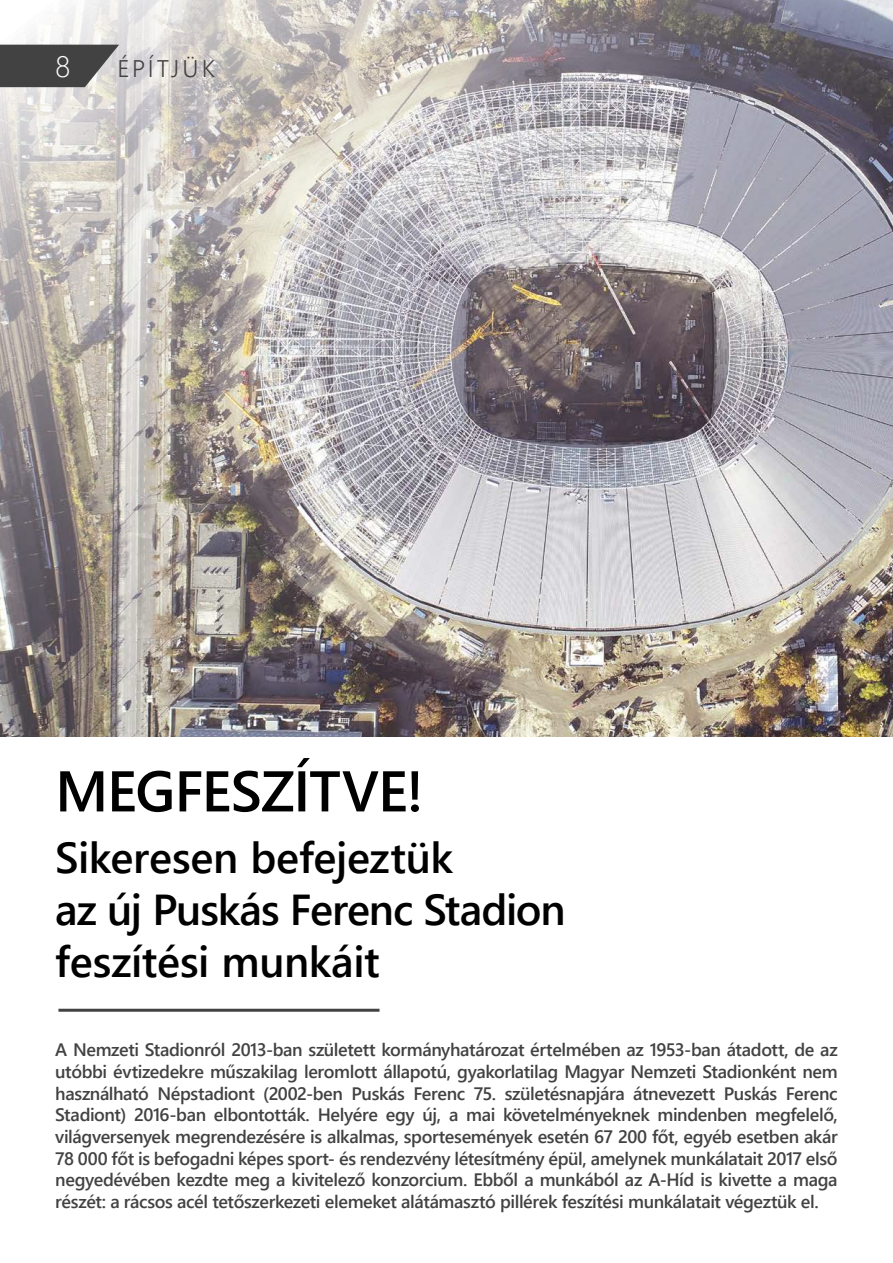
<style>
.page{position:relative;width:893px;height:1263px;background:#fff}
.page>*{position:absolute;margin:0;border:0;box-sizing:border-box;transform-origin:0 0}
.t1{font:57.3px "Webly Sleek UI Semibold";letter-spacing:-.015em;color:#000}
.t2{font:43.2px/51.9px "Webly Sleek UI Semibold";letter-spacing:-.01em;color:#000}
.t3{font:30px "Webly Sleek UI Light";color:#fff}
.t4{font:24px "Webly Sleek UI Semilight";letter-spacing:.12em;color:#434242}
.t5{font:18px/21.6px "Webly Sleek UI Semibold";letter-spacing:-.02em;color:#434242;text-align:justify}
</style>
<div class="page">
<img style="left:0;top:0;width:893px;height:737px">
<svg style="left:0;top:45px;width:119px;height:42px;background:#595857"></svg>
<hr style="left:58px;top:1009px;width:321px;height:3px;background:#434242">
<h3 class="t3" style="left:55px;top:43px;width:17px">8</h3>
<h3 class="t4" style="left:117px;top:50px;width:99px">építjük</h3>
<h1 class="t1" style="left:55px;top:748px;width:370px">MEGFESZÍTVE!</h1>
<h2 class="t2" style="left:55px;top:830px;width:512px">Sikeresen befejeztük<br>az új Puskás Ferenc Stadion feszítési munkáit</h2>
<p class="t5" style="left:55px;top:1038px;width:784px">A Nemzeti Stadionról 2013-ban született kormányhatározat értelmében az 1953-ban átadott, de az utóbbi évtizedekre műszakilag leromlott állapotú, gyakorlatilag Magyar Nemzeti Stadionként nem használható Népstadiont (2002-ben Puskás Ferenc 75. születésnapjára átnevezett Puskás Ferenc Stadiont) 2016-ban elbontották. Helyére egy új, a mai követelményeknek mindenben megfelelő, világversenyek megrendezésére is alkalmas, sportesemények esetén 67 200 főt, egyéb esetben akár 78 000 főt is befogadni képes sport- és rendezvény létesítmény épül, amelynek munkálatait 2017 első negyedévében kezdte meg a kivitelező konzorcium. Ebből a munkából az A-Híd is kivette a maga részét: a rácsos acél tetőszerkezeti elemeket alátámasztó pillérek feszítési munkálatait végeztük el.</p>
</div>
